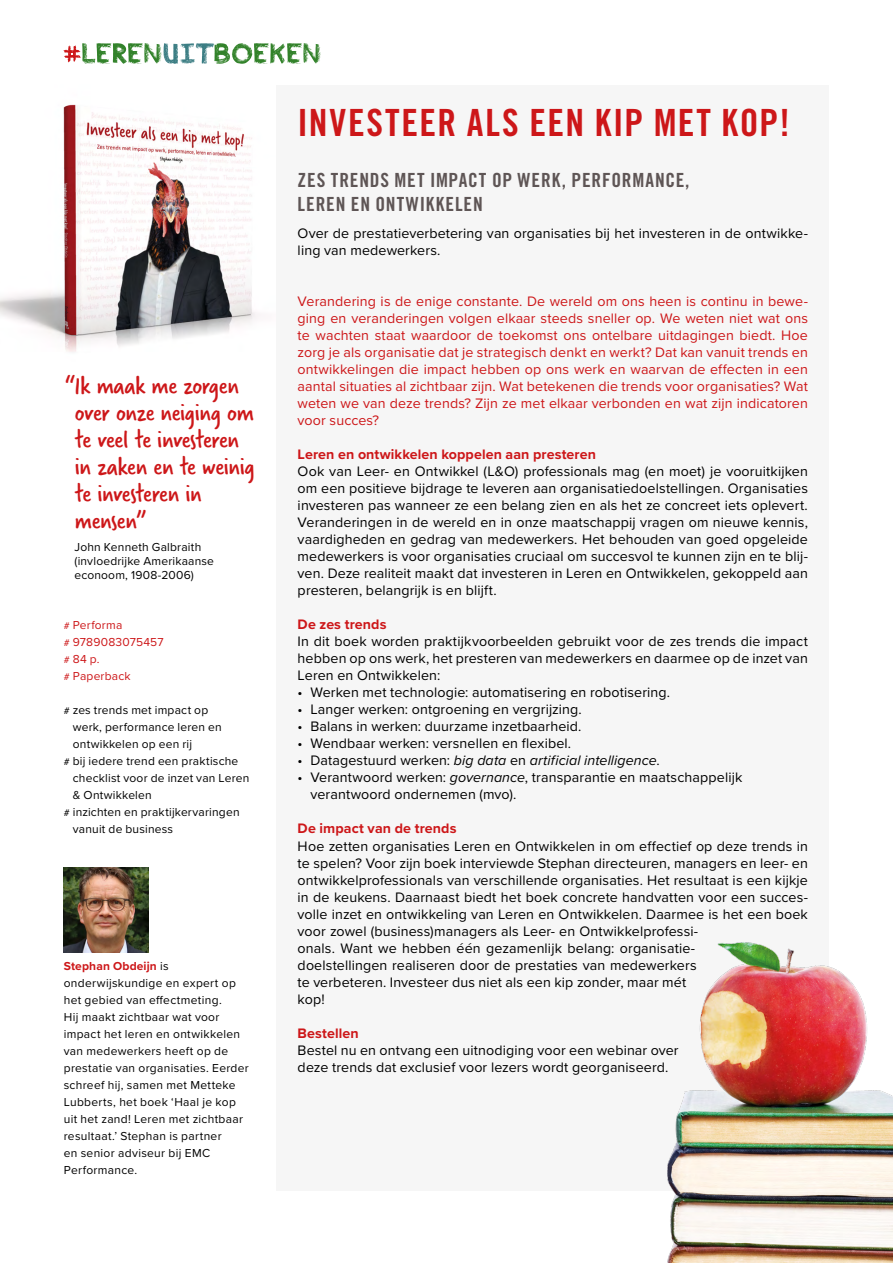
<style>
.page{position:relative;width:893px;height:1263px;background:#fff}
.page>*{position:absolute;margin:0;border:0;box-sizing:border-box;transform-origin:0 0}
.t1{font:37.5px "Trade Gothic Bold Cond Twenty";letter-spacing:.04em;color:#cd1719}
.t2{font:27px/27px "Verveine";letter-spacing:-.015em;color:#cd1719}
.t3{font:19.5px "Trade Gothic Bold Cond Twenty";letter-spacing:.04em;color:#5e5555}
.t4{font:14.25px/17px "Proxima Nova";letter-spacing:.01em;color:#000}
.t5{font:14.25px/17px "Proxima Nova";letter-spacing:.01em;color:#cd1719;text-align:justify}
.t6{font:700 14.25px "Proxima Nova";letter-spacing:.005em;color:#cd1719}
.t7{font:italic 14.25px "Proxima Nova";letter-spacing:.005em;color:#000}
.t8{font:12px/17px "Proxima Nova";letter-spacing:.025em;color:#000}
.t9{font:12px "Proxima Nova";letter-spacing:.015em;color:#cd1719}
.s1{font-weight:700;color:#cd1719}
.s2{font-style:normal}
.s3{font-style:italic}
</style>
<div class="page">
<img style="left:0;top:104px;width:258px;height:248px">
<svg style="left:64px;top:43px;width:256px;height:21px"></svg>
<div style="left:276px;top:85px;width:553px;height:1106px;background:#f6f6f6"></div>
<img style="left:667px;top:942px;width:226px;height:321px">
<img style="left:64px;top:867px;width:85px;height:85px">
<p class="t2" style="left:75px;top:372px;width:181px;text-indent:-11px">“Ik maak me zorgen over onze neiging om te veel te investeren in zaken en te weinig te investeren in mensen”</p>
<p class="t8" style="left:74px;top:539px;width:141px;line-height:14.4px">John Kenneth Galbraith (invloedrijke Amerikaanse econoom, 1908-2006)</p>
<p class="t9" style="left:64px;top:616px;width:60px"># Performa</p>
<p class="t9" style="left:64px;top:633px;width:101px"># 9789083075457</p>
<p class="t9" style="left:64px;top:650px;width:37px"># 84 p.</p>
<p class="t9" style="left:64px;top:667px;width:68px"># Paperback</p>
<p class="t8" style="left:73px;top:701px;width:150px;text-indent:-9px"># zes trends met impact op werk, performance leren en ontwikkelen op een rij</p>
<p class="t8" style="left:73px;top:752px;width:178px;text-indent:-9px"># bij iedere trend een praktische checklist voor de inzet van Leren &amp; Ontwikkelen</p>
<p class="t8" style="left:73px;top:803px;width:168px;text-indent:-9px"># inzichten en praktijkervaringen vanuit de business</p>
<p class="t8" style="left:64px;top:956px;width:187px"><span class="s1">Stephan Obdeijn</span> is onderwijskundige en expert op het gebied van effectmeting.<br>Hij maakt zichtbaar wat voor impact het leren en ontwikkelen van medewerkers heeft op de prestatie van organisaties. Eerder schreef hij, samen met Metteke<br>Lubberts, het boek ‘Haal je kop uit het zand! Leren met zichtbaar resultaat.’ Stephan is partner<br>en senior adviseur bij EMC<br>Performance.</p>
<p class="t1" style="left:298px;top:100px;width:494px">INVESTEER ALS EEN KIP MET KOP!</p>
<p class="t3" style="left:298px;top:168px;width:393px">ZES TRENDS MET IMPACT OP WERK, PERFORMANCE,</p>
<p class="t3" style="left:298px;top:192px;width:187px">LEREN EN ONTWIKKELEN</p>
<p class="t4" style="left:298px;top:224px;width:512px">Over de prestatieverbetering van organisaties bij het investeren in de ontwikke&shy;ling van medewerkers.</p>
<p class="t5" style="left:298px;top:292px;width:512px">Verandering is de enige constante. De wereld om ons heen is continu in bewe&shy;ging en veranderingen volgen elkaar steeds sneller op. We weten niet wat ons te wachten staat waardoor de toekomst ons ontelbare uitdagingen biedt. Hoe zorg je als organisatie dat je strategisch denkt en werkt? Dat kan vanuit trends en ontwikkelingen die impact hebben op ons werk en waarvan de effecten in een aantal situaties al zichtbaar zijn. Wat betekenen die trends voor organisaties? Wat weten we van deze trends? Zijn ze met elkaar verbonden en wat zijn indicatoren voor succes?</p>
<p class="t6" style="left:298px;top:444px;width:300px">Leren en ontwikkelen koppelen aan presteren</p>
<p class="t4" style="left:298px;top:462px;width:512px;text-align:justify">Ook van Leer- en Ontwikkel (L&amp;O) professionals mag (en moet) je vooruitkijken om een positieve bijdrage te leveren aan organisatiedoelstellingen. Organisaties investeren pas wanneer ze een belang zien en als het ze concreet iets oplevert.<br>Veranderingen in de wereld en in onze maatschappij vragen om nieuwe kennis, vaardigheden en gedrag van medewerkers. Het behouden van goed opgeleide medewerkers is voor organisaties cruciaal om succesvol te kunnen zijn en te blij&shy;ven. Deze realiteit maakt dat investeren in Leren en Ontwikkelen, gekoppeld aan presteren, belangrijk is en blijft.</p>
<p class="t6" style="left:298px;top:614px;width:90px">De zes trends</p>
<p class="t4" style="left:298px;top:632px;width:512px;text-align:justify">In dit boek worden praktijkvoorbeelden gebruikt voor de zes trends die impact hebben op ons werk, het presteren van medewerkers en daarmee op de inzet van Leren en Ontwikkelen:</p>
<p class="t4" style="left:298px;top:683px;width:374px">• Werken met technologie: automatisering en robotisering.</p>
<p class="t4" style="left:298px;top:700px;width:286px">• Langer werken: ontgroening en vergrijzing.</p>
<p class="t4" style="left:298px;top:717px;width:285px">• Balans in werken: duurzame inzetbaarheid.</p>
<p class="t4" style="left:298px;top:734px;width:275px">• Wendbaar werken: versnellen en flexibel.</p>
<p class="t7" style="left:298px;top:750px;width:364px"><span class="s2">• Datagestuurd werken:</span> big data <span class="s2">en</span> artificial intelligence<span class="s2">.</span></p>
<p class="t4" style="left:310px;top:769px;width:433px;text-indent:-13px">• Verantwoord werken: <span class="s3">governance</span>, transparantie en maatschappelijk verantwoord ondernemen (mvo).</p>
<p class="t6" style="left:298px;top:818px;width:160px">De impact van de trends</p>
<p class="t4" style="left:298px;top:837px;width:512px">Hoe zetten organisaties Leren en Ontwikkelen in om effectief op deze trends in te spelen? Voor zijn boek interviewde Stephan directeuren, managers en leer- en ontwikkelprofessionals van verschillende organisaties. Het resultaat is een kijkje in de keukens. Daarnaast biedt het boek concrete handvatten voor een succes&shy;volle inzet en ontwikkeling van Leren en Ontwikkelen. Daarmee is het een boek voor zowel (business)managers als Leer- en Ontwikkelprofessi-<br>onals. Want we hebben één gezamenlijk belang: organisatie-<br>doelstellingen realiseren door de prestaties van medewerkers<br>te verbeteren. Investeer dus niet als een kip zonder, maar mét<br>kop!</p>
<p class="t6" style="left:298px;top:1022px;width:62px">Bestellen</p>
<p class="t4" style="left:298px;top:1041px;width:382px">Bestel nu en ontvang een uitnodiging voor een webinar over deze trends dat exclusief voor lezers wordt georganiseerd.</p>
</div>
